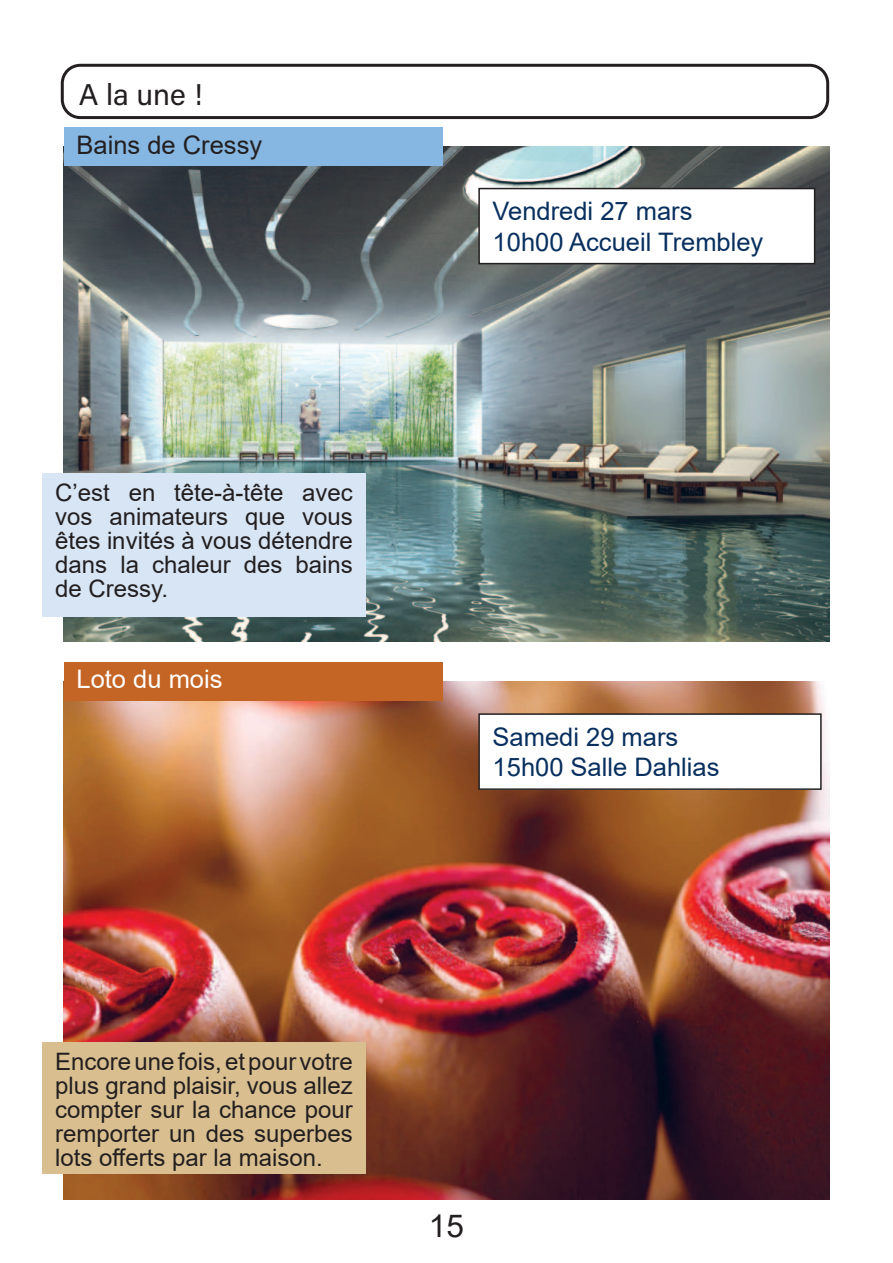
<style>
.page{position:relative;width:893px;height:1263px;background:#fff}
.page>*{position:absolute;margin:0;border:0;box-sizing:border-box;transform-origin:0 0}
.t1{font:31.5px "Arial";color:#231f20}
.t2{font:30px "Acumin Variable Concept";color:#231f20}
.t3{font:25.5px/30.6px "Arial";color:#082f5e}
.t4{font:25.5px "Arial";color:#231f20}
.t5{font:25.5px "Arial";color:#fff}
.t6{font:24px/24px "Arial";color:#231f20;text-align:justify}
</style>
<div class="page">
<img style="left:64px;top:681px;width:766px;height:518px">
<img style="left:64px;top:147px;width:765px;height:494px">
<div style="left:479px;top:189px;width:336px;height:75px;background:#fff"></div>
<div style="left:478px;top:188px;width:337px;height:76px;border:2px solid #231f20"></div>
<div style="left:61px;top:64px;width:768px;height:55px;border:3px solid #231f20;border-radius:18px"></div>
<div style="left:64px;top:128px;width:378px;height:38px;background:#86b7e2"></div>
<div style="left:64px;top:662px;width:378px;height:38px;background:#c56525"></div>
<div style="left:479px;top:714px;width:342px;height:75px;background:#fff"></div>
<div style="left:478px;top:713px;width:344px;height:77px;border:2px solid #231f20"></div>
<div style="left:43px;top:473px;width:323px;height:144px;background:#d7e5f4"></div>
<div style="left:43px;top:1042px;width:323px;height:132px;background:#d9bf8f"></div>
<p class="t2" style="left:79px;top:83px;width:125px">A la une !</p>
<p class="t4" style="left:77px;top:135px;width:187px">Bains de Cressy</p>
<p class="t6" style="left:55px;top:483px;width:299px">C’est en tête-à-tête avec vos animateurs que vous êtes invités à vous détendre dans la chaleur des bains de Cressy.</p>
<p class="t5" style="left:77px;top:669px;width:147px">Loto du mois</p>
<p class="t3" style="left:493px;top:198px;width:272px">Vendredi 27 mars<br>10h00 Accueil Trembley</p>
<p class="t3" style="left:493px;top:724px;width:228px">Samedi 29 mars<br>15h00 Salle Dahlias</p>
<p class="t6" style="left:55px;top:1051px;width:299px">Encore une fois, et pour votre plus grand plaisir, vous allez compter sur la chance pour remporter un des superbes lots o昀昀erts par la maison.</p>
<h1 class="t1" style="left:429px;top:1214px;width:37px">15</h1>
</div>
